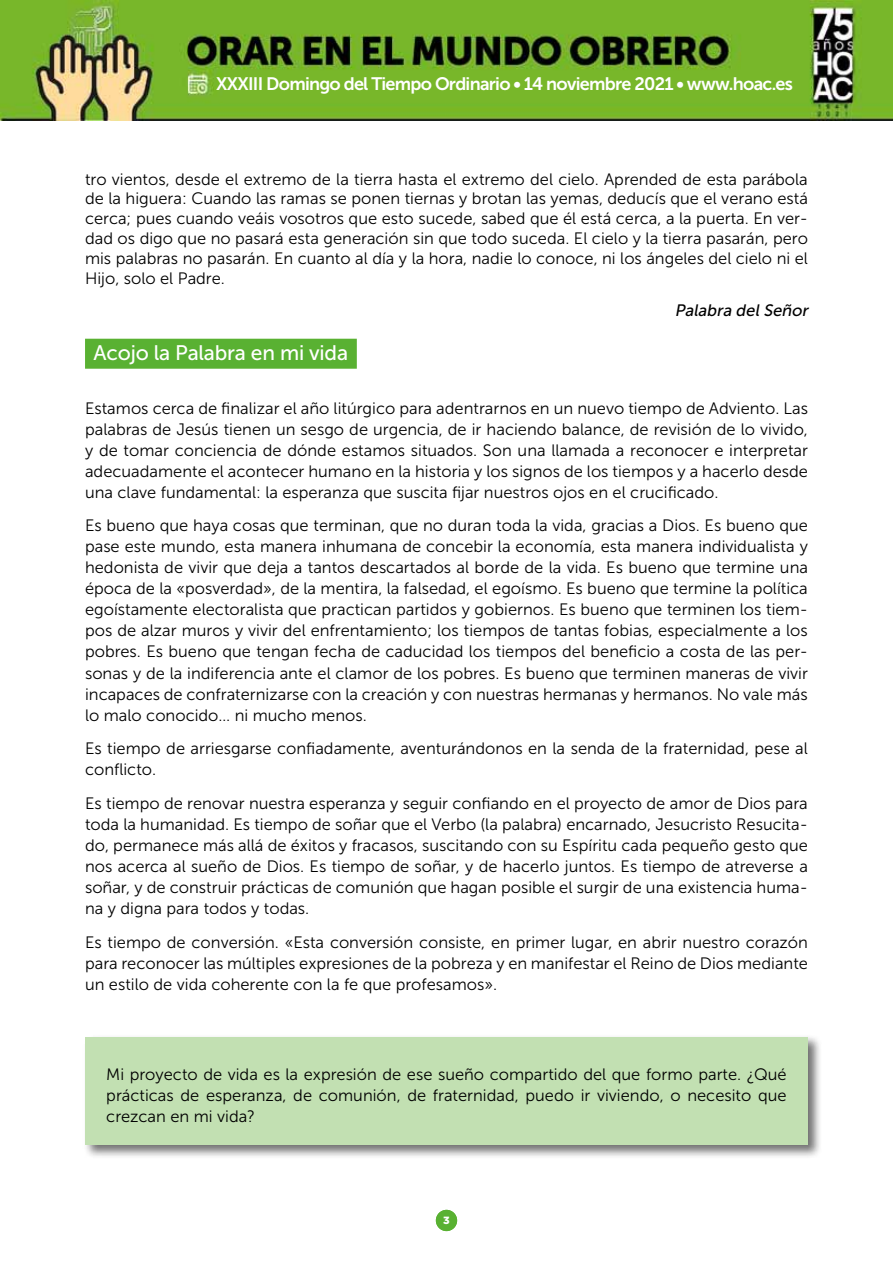
<style>
.page{position:relative;width:893px;height:1263px;background:#fff}
.page>*{position:absolute;margin:0;border:0;box-sizing:border-box;transform-origin:0 0}
.t1{font:21px "Museo Sans 500";letter-spacing:-.01em;color:#fff}
.t2{font:18px "Museo Sans 700";letter-spacing:-.04em;color:#fff}
.t3{font:16.5px/21px "Museo Sans 300";color:#000;text-align:justify}
.t4{font:italic 16.5px "Museo Sans 500";color:#000}
.t5{font:900 10.5px "Gotham HTF";color:#fff}
</style>
<div class="page">
<img style="left:0;top:0;width:893px;height:120px">
<div style="left:83px;top:1035px;width:739px;height:124px;background:#000;opacity:.55"></div>
<div style="left:85px;top:1037px;width:723px;height:107px;background:#c2e0b2"></div>
<div style="left:85px;top:339px;width:272px;height:30px;background:#59b132"></div>
<div style="left:436px;top:1210px;width:21px;height:21px;background:#59b132;border-radius:50%"></div>
<p class="t2" style="left:216px;top:74px;width:578px">XXXIII Domingo del Tiempo Ordinario • 14 noviembre 2021 • www.hoac.es</p>
<p class="t3" style="left:85px;top:169px;width:724px;line-height:19.8px">tro vientos, desde el extremo de la tierra hasta el extremo del cielo. Aprended de esta parábola de la higuera: Cuando las ramas se ponen tiernas y brotan las yemas, deducís que el verano está cerca; pues cuando veáis vosotros que esto sucede, sabed que él está cerca, a la puerta. En ver&shy;dad os digo que no pasará esta generación sin que todo suceda. El cielo y la tierra pasarán, pero mis palabras no pasarán. En cuanto al día y la hora, nadie lo conoce, ni los ángeles del cielo ni el Hijo, solo el Padre.</p>
<p class="t4" style="left:675px;top:301px;width:138px">Palabra del Señor</p>
<p class="t1" style="left:94px;top:341px;width:256px">Acojo la Palabra en mi vida</p>
<p class="t3" style="left:85px;top:398px;width:724px">Estamos cerca de finalizar el año litúrgico para adentrarnos en un nuevo tiempo de Adviento. Las palabras de Jesús tienen un sesgo de urgencia, de ir haciendo balance, de revisión de lo vivido, y de tomar conciencia de dónde estamos situados. Son una llamada a reconocer e interpretar adecuadamente el acontecer humano en la historia y los signos de los tiempos y a hacerlo desde una clave fundamental: la esperanza que suscita fijar nuestros ojos en el crucificado.</p>
<p class="t3" style="left:85px;top:515px;width:724px">Es bueno que haya cosas que terminan, que no duran toda la vida, gracias a Dios. Es bueno que pase este mundo, esta manera inhumana de concebir la economía, esta manera individualista y hedonista de vivir que deja a tantos descartados al borde de la vida. Es bueno que termine una época de la «posverdad», de la mentira, la falsedad, el egoísmo. Es bueno que termine la política egoístamente electoralista que practican partidos y gobiernos. Es bueno que terminen los tiem&shy;pos de alzar muros y vivir del enfrentamiento; los tiempos de tantas fobias, especialmente a los pobres. Es bueno que tengan fecha de caducidad los tiempos del beneficio a costa de las per&shy;sonas y de la indiferencia ante el clamor de los pobres. Es bueno que terminen maneras de vivir incapaces de confraternizarse con la creación y con nuestras hermanas y hermanos. No vale más lo malo conocido… ni mucho menos.</p>
<p class="t3" style="left:85px;top:738px;width:724px">Es tiempo de arriesgarse confiadamente, aventurándonos en la senda de la fraternidad, pese al conflicto.</p>
<p class="t3" style="left:85px;top:793px;width:724px">Es tiempo de renovar nuestra esperanza y seguir confiando en el proyecto de amor de Dios para toda la humanidad. Es tiempo de soñar que el Verbo (la palabra) encarnado, Jesucristo Resucita&shy;do, permanece más allá de éxitos y fracasos, suscitando con su Espíritu cada pequeño gesto que nos acerca al sueño de Dios. Es tiempo de soñar, y de hacerlo juntos. Es tiempo de atreverse a soñar, y de construir prácticas de comunión que hagan posible el surgir de una existencia huma&shy;na y digna para todos y todas.</p>
<p class="t3" style="left:85px;top:932px;width:724px">Es tiempo de conversión. «Esta conversión consiste, en primer lugar, en abrir nuestro corazón para reconocer las múltiples expresiones de la pobreza y en manifestar el Reino de Dios mediante un estilo de vida coherente con la fe que profesamos».</p>
<p class="t3" style="left:106px;top:1064px;width:682px">Mi proyecto de vida es la expresión de ese sueño compartido del que formo parte. ¿Qué prácticas de esperanza, de comunión, de fraternidad, puedo ir viviendo, o necesito que crezcan en mi vida?</p>
<p class="t5" style="left:443px;top:1214px;width:8px">3</p>
</div>
